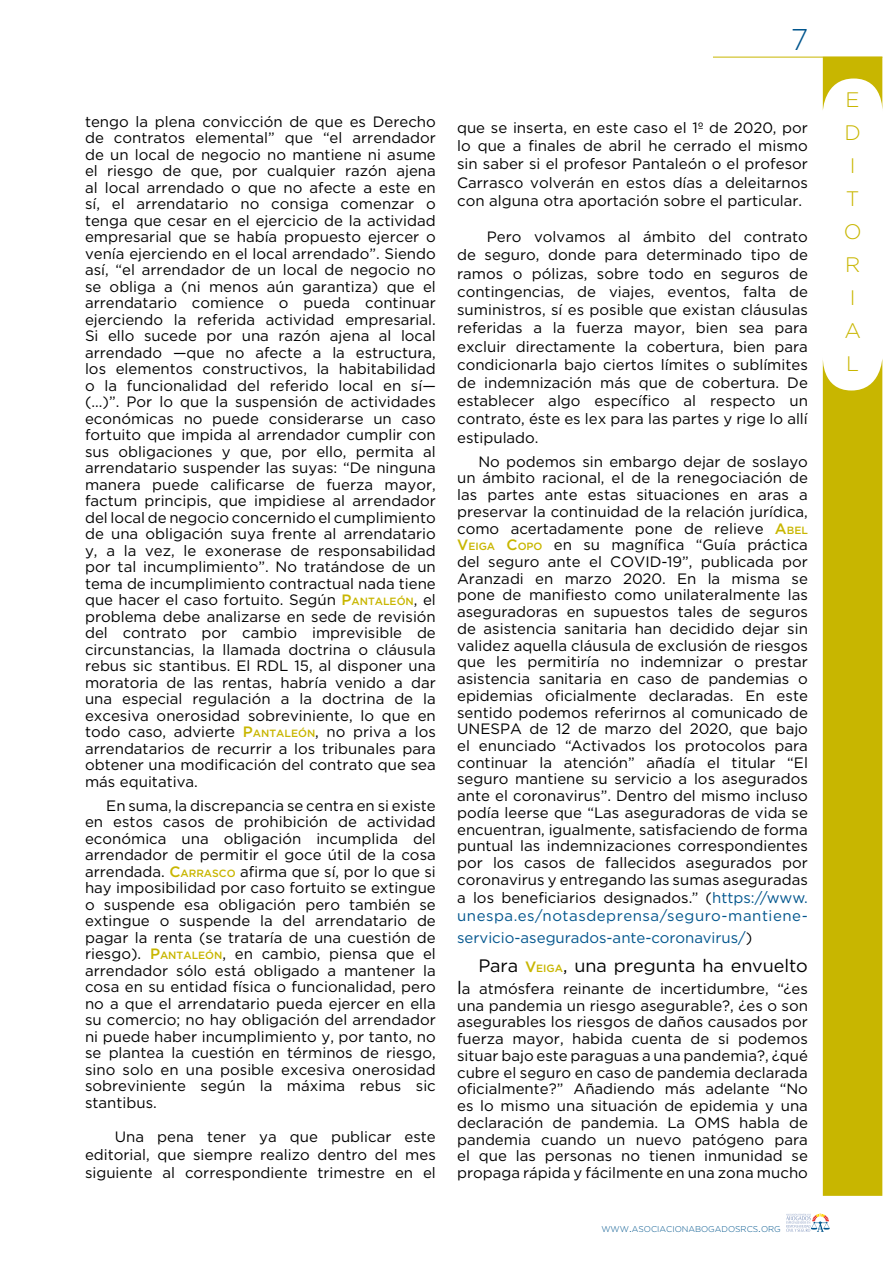
<style>
.page{position:relative;width:893px;height:1263px;background:#fff}
.page>*{position:absolute;margin:0;border:0;box-sizing:border-box;transform-origin:0 0}
.t1{font:300 30px "Gotham";color:#00558d}
.t2{font:300 21px/33px "Gotham";color:#c8b600}
.t3{font:18px "Gotham";color:#000}
.t4{font:15px/16.5px "Gotham";color:#000;text-align:justify}
.t5{font:15px/18.1px "Gotham";letter-spacing:.03em;color:#00558d}
.t6{font:15px "Gotham";color:#00558d}
.t7{font:300 8.4px "Gotham";color:#00558d}
.s1{font-weight:500;color:#c8b600}
.s2{font-weight:500;font-size:10.5px;color:#c8b600}
.s3{color:#000}
.s4{font-weight:500;font-size:15px;color:#c8b600}
.s5{font-size:18px}
.s6{font-size:12px}
</style>
<div class="page">
<svg style="left:786px;top:1213px;width:44px;height:19px"></svg>
<hr style="left:713px;top:57px;width:169px;height:1px;background:#c8b600">
<svg style="left:823px;top:57px;width:60px;height:52px"></svg>
<svg style="left:822px;top:360px;width:60px;height:836px;background:#d2c431"></svg>
<h1 class="t1" style="left:791px;top:24px;width:19px">7</h1>
<p class="t4" style="left:85px;top:113px;width:352px">tengo la plena convicción de que es Derecho de contratos elemental” que “el arrendador de un local de negocio no mantiene ni asume el riesgo de que, por cualquier razón ajena al local arrendado o que no afecte a este en sí, el arrendatario no consiga comenzar o tenga que cesar en el ejercicio de la actividad empresarial que se había propuesto ejercer o venía ejerciendo en el local arrendado”. Siendo así, “el arrendador de un local de negocio no se obliga a (ni menos aún garantiza) que el arrendatario comience o pueda continuar ejerciendo la referida actividad empresarial.<br>Si ello sucede por una razón ajena al local arrendado —que no afecte a la estructura, los elementos constructivos, la habitabilidad o la funcionalidad del referido local en sí— (...)”. Por lo que la suspensión de actividades económicas no puede considerarse un caso fortuito que impida al arrendador cumplir con sus obligaciones y que, por ello, permita al arrendatario suspender las suyas: “De ninguna manera puede calificarse de fuerza mayor, factum principis, que impidiese al arrendador del local de negocio concernido el cumplimiento de una obligación suya frente al arrendatario y, a la vez, le exonerase de responsabilidad por tal incumplimiento”. No tratándose de un tema de incumplimiento contractual nada tiene que hacer el caso fortuito. Según <span class="s1">P</span><span class="s2">ANTALEÓN</span>, el problema debe analizarse en sede de revisión del contrato por cambio imprevisible de circunstancias, la llamada doctrina o cláusula rebus sic stantibus. El RDL 15, al disponer una moratoria de las rentas, habría venido a dar una especial regulación a la doctrina de la excesiva onerosidad sobreviniente, lo que en todo caso, advierte <span class="s1">P</span><span class="s2">ANTALEÓN</span>, no priva a los arrendatarios de recurrir a los tribunales para obtener una modificación del contrato que sea más equitativa.</p>
<p class="t4" style="left:85px;top:797px;width:352px;text-indent:21px">En suma, la discrepancia se centra en si existe en estos casos de prohibición de actividad económica una obligación incumplida del arrendador de permitir el goce útil de la cosa arrendada. <span class="s1">C</span><span class="s2">ARRASCO</span> afirma que sí, por lo que si hay imposibilidad por caso fortuito se extingue o suspende esa obligación pero también se extingue o suspende la del arrendatario de pagar la renta (se trataría de una cuestión de riesgo). <span class="s1">P</span><span class="s2">ANTALEÓN</span>, en cambio, piensa que el arrendador sólo está obligado a mantener la cosa en su entidad física o funcionalidad, pero no a que el arrendatario pueda ejercer en ella su comercio; no hay obligación del arrendador ni puede haber incumplimiento y, por tanto, no se plantea la cuestión en términos de riesgo, sino solo en una posible excesiva onerosidad sobreviniente según la máxima rebus sic stantibus.</p>
<p class="t4" style="left:85px;top:1127px;width:352px;line-height:18px;text-indent:30px">Una pena tener ya que publicar este editorial, que siempre realizo dentro del mes siguiente al correspondiente trimestre en el</p>
<p class="t4" style="left:457px;top:118px;width:352px;line-height:18.3px">que se inserta, en este caso el 1º de 2020, por lo que a finales de abril he cerrado el mismo sin saber si el profesor Pantaleón o el profesor Carrasco volverán en estos días a deleitarnos con alguna otra aportación sobre el particular.</p>
<p class="t4" style="left:457px;top:227px;width:352px;line-height:18.3px;text-indent:30px">Pero volvamos al ámbito del contrato de seguro, donde para determinado tipo de ramos o pólizas, sobre todo en seguros de contingencias, de viajes, eventos, falta de suministros, sí es posible que existan cláusulas referidas a la fuerza mayor, bien sea para excluir directamente la cobertura, bien para condicionarla bajo ciertos límites o sublímites de indemnización más que de cobertura. De establecer algo específico al respecto un contrato, éste es lex para las partes y rige lo allí estipulado.</p>
<p class="t4" style="left:457px;top:453px;width:352px;text-indent:21px">No podemos sin embargo dejar de soslayo un ámbito racional, el de la renegociación de las partes ante estas situaciones en aras a preservar la continuidad de la relación jurídica, como acertadamente pone de relieve <span class="s1">A</span><span class="s2">BEL </span><span class="s1">V</span><span class="s2">EIGA</span> <span class="s1">C</span><span class="s2">OPO</span> en su magnífica “Guía práctica del seguro ante el COVID-19”, publicada por Aranzadi en marzo 2020. En la misma se pone de manifiesto como unilateralmente las aseguradoras en supuestos tales de seguros de asistencia sanitaria han decidido dejar sin validez aquella cláusula de exclusión de riesgos que les permitiría no indemnizar o prestar asistencia sanitaria en caso de pandemias o epidemias oficialmente declaradas. En este sentido podemos referirnos al comunicado de UNESPA de 12 de marzo del 2020, que bajo el enunciado “Activados los protocolos para continuar la atención” añadía el titular “El seguro mantiene su servicio a los asegurados ante el coronavirus”. Dentro del mismo incluso podía leerse que “Las aseguradoras de vida se encuentran, igualmente, satisfaciendo de forma puntual las indemnizaciones correspondientes por los casos de fallecidos asegurados por coronavirus y entregando las sumas aseguradas</p>
<p class="t5" style="left:457px;top:888px;width:352px"><span class="s3">a los beneficiarios designados.” (</span>https://www. unespa.es/notasdeprensa/seguro-mantiene-</p>
<p class="t6" style="left:457px;top:929px;width:297px">servicio-asegurados-ante-coronavirus/<span class="s3">)</span></p>
<p class="t3" style="left:478px;top:956px;width:331px">Para <span class="s4">V</span><span class="s2">EIGA</span>, una pregunta ha envuelto</p>
<p class="t4" style="left:457px;top:980px;width:352px"><span class="s5">l</span>a atmósfera reinante de incertidumbre, “¿es una pandemia un riesgo asegurable?, ¿es o son asegurables los riesgos de daños causados por fuerza mayor, habida cuenta de si podemos situar bajo este paraguas a una pandemia?, ¿qué cubre el seguro en caso de pandemia declarada oficialmente?” Añadiendo más adelante “No es lo mismo una situación de epidemia y una declaración de pandemia. La OMS habla de pandemia cuando un nuevo patógeno para el que las personas no tienen inmunidad se propaga rápida y fácilmente en una zona mucho</p>
<p class="t7" style="left:601px;top:1224px;width:181px">WWW<span class="s6">.</span>ASOCIACIONABOGADOSRCS<span class="s6">.</span>ORG</p>
<h2 class="t2" style="left:844px;top:83px;width:19px">E<br>D<br>I<br>T<br>O<br>R<br>I<br>A<br>L</h2>
</div>
